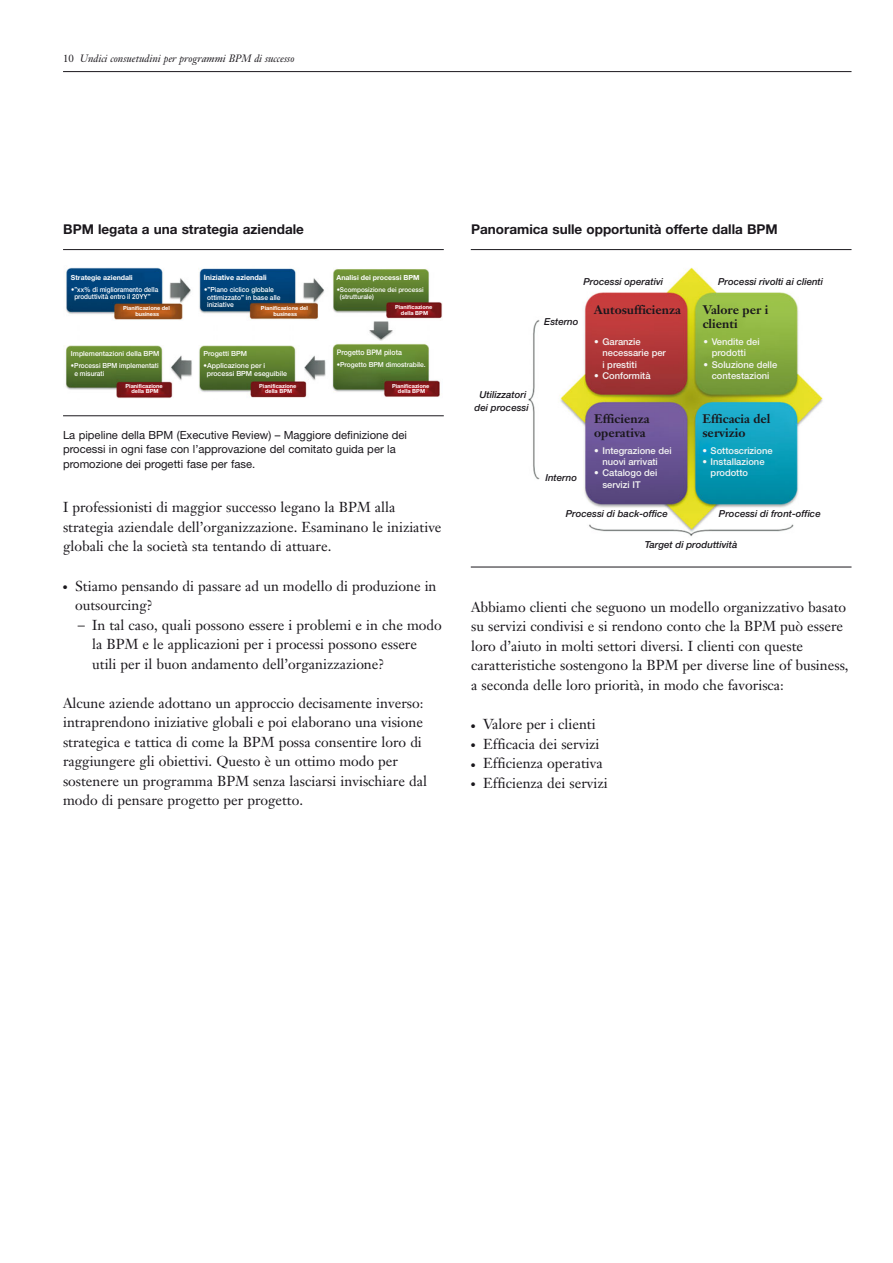
<style>
.page{position:relative;width:893px;height:1263px;background:#fff}
.page>*{position:absolute;margin:0;border:0;box-sizing:border-box;transform-origin:0 0}
.t1{font:14.25px/19.5px "Janson Text";color:#1a171c}
.t2{font:700 13.5px "Helvetica Neue";color:#1a171c}
.t3{font:700 12.3px/14.7px "Janson Text";color:#1a171c}
.t4{font:11.25px/14.2px "Helvetica Neue";color:#1a171c}
.t5{font:italic 10.5px "Janson Text";color:#1a171c}
.t6{font:italic 500 9.6px/12.9px "Helvetica Neue";color:#1a171c;text-align:center}
.t7{font:500 9.3px/11.2px "Helvetica Neue";color:#f5f5f4}
.t8{font:500 7.65px "Helvetica Neue";color:#fff;scale:.91 1}
.t9{font:700 7.35px "Helvetica Neue";color:#fff}
.t10{font:500 7.05px/7.6px "Helvetica Neue";color:#fff}
.t11{font:500 7.05px/7.6px "Helvetica Neue";color:#fff;scale:.95 1}
.t12{font:500 7.05px/7.6px "Helvetica Neue";color:#fff;scale:.92 1}
.t13{font:700 7.05px "Helvetica Neue";color:#fff}
.t14{font:500 7.05px/7.6px "Helvetica Neue";color:#fff;scale:.94 1}
.t15{font:500 6.9px "Helvetica Neue";color:#fff}
.t16{font:500 6.75px/7.2px "Helvetica Neue";color:#fff}
.t17{font:700 5.55px/5.8px "Helvetica Neue";color:#fff;text-align:center}
.s1{font-style:normal}
.s2{font-family:"Helvetica Neue";font-weight:300}
</style>
<div class="page">
<hr style="left:63px;top:71px;width:788px;height:1px;background:#1a171c">
<hr style="left:63px;top:249px;width:381px;height:1px;background:#1a171c">
<hr style="left:63px;top:415px;width:381px;height:1px;background:#1a171c">
<hr style="left:471px;top:249px;width:380px;height:1px;background:#1a171c">
<hr style="left:471px;top:567px;width:380px;height:1px;background:#1a171c">
<img style="left:64px;top:267px;width:379px;height:131px">
<img style="left:528px;top:267px;width:295px;height:269px">
<p class="t5" style="left:63px;top:54px;width:233px"><span class="s1">10</span> Undici consuetudini per programmi BPM di successo</p>
<h3 class="t2" style="left:63px;top:225px;width:242px">BPM legata a una strategia aziendale</h3>
<p class="t13" style="left:71px;top:275px;width:63px">Strategie aziendali</p>
<p class="t12" style="left:74px;top:286px;width:93px;text-indent:-3px">•”xx% di miglioramento della produttività entro il 20YY”</p>
<p class="t17" style="left:123px;top:306px;width:48px">Pianificazione del business</p>
<p class="t10" style="left:71px;top:351px;width:90px">Implementazioni della BPM</p>
<p class="t14" style="left:74px;top:363px;width:91px;text-indent:-4px">•Processi BPM implementati e misurati</p>
<p class="t9" style="left:204px;top:275px;width:65px">Iniziative aziendali</p>
<p class="t13" style="left:337px;top:275px;width:84px">Analisi dei processi BPM</p>
<p class="t16" style="left:340px;top:287px;width:85px;text-indent:-3px">•Scomposizione dei processi (strutturale)</p>
<p class="t11" style="left:207px;top:286px;width:79px;text-indent:-3px">•”Piano ciclico globale ottimizzato” in base alle iniziative</p>
<p class="t17" style="left:261px;top:306px;width:48px">Pianificazione del business</p>
<p class="t17" style="left:395px;top:305px;width:39px">Pianificazione della BPM</p>
<p class="t10" style="left:204px;top:351px;width:45px">Progetti BPM</p>
<p class="t10" style="left:207px;top:363px;width:82px;text-indent:-3px">•Applicazione per i processi BPM eseguibile</p>
<p class="t8" style="left:337px;top:350px;width:73px">Progetto BPM pilota</p>
<p class="t15" style="left:337px;top:362px;width:91px">•Progetto BPM dimostrabile.</p>
<p class="t17" style="left:126px;top:383px;width:39px">Pianificazione della BPM</p>
<p class="t17" style="left:259px;top:383px;width:39px">Pianificazione della BPM</p>
<p class="t17" style="left:392px;top:383px;width:39px">Pianificazione della BPM</p>
<p class="t4" style="left:63px;top:429px;width:345px">La pipeline della BPM (Executive Review) – Maggiore definizione dei processi in ogni fase con l’approvazione del comitato guida per la promozione dei progetti fase per fase.</p>
<p class="t1" style="left:63px;top:499px;width:380px">I professionisti di maggior successo legano la BPM alla strategia aziendale dell’organizzazione. Esaminano le iniziative globali che la società sta tentando di attuare.</p>
<p class="t1" style="left:75px;top:577px;width:363px;text-indent:-12px">● Stiamo pensando di passare ad un modello di produzione in outsourcing?</p>
<p class="t1" style="left:92px;top:616px;width:351px;text-indent:-14px"><span class="s2">–</span> In tal caso, quali possono essere i problemi e in che modo la BPM e le applicazioni per i processi possono essere utili per il buon andamento dell’organizzazione?</p>
<p class="t1" style="left:63px;top:694px;width:365px">Alcune aziende adottano un approccio decisamente inverso: intraprendono iniziative globali e poi elaborano una visione strategica e tattica di come la BPM possa consentire loro di raggiungere gli obiettivi. Questo è un ottimo modo per sostenere un programma BPM senza lasciarsi invischiare dal modo di pensare progetto per progetto.</p>
<h3 class="t2" style="left:471px;top:225px;width:308px">Panoramica sulle opportunità offerte dalla BPM</h3>
<p class="t6" style="left:583px;top:276px;width:81px">Processi operativi</p>
<p class="t6" style="left:718px;top:276px;width:106px">Processi rivolti ai clienti</p>
<p class="t6" style="left:474px;top:389px;width:56px">Utilizzatori dei processi</p>
<p class="t6" style="left:544px;top:316px;width:36px">Esterno</p>
<p class="t3" style="left:594px;top:303px;width:88px">Autosufficienza</p>
<p class="t3" style="left:703px;top:303px;width:67px">Valore per i clienti</p>
<p class="t7" style="left:602px;top:337px;width:65px;text-indent:-8px">• Garanzie necessarie per i prestiti</p>
<p class="t7" style="left:594px;top:371px;width:58px">• Conformità</p>
<p class="t7" style="left:704px;top:337px;width:58px;text-align:center">• Vendite dei prodotti</p>
<p class="t7" style="left:704px;top:359px;width:75px;text-align:center">• Soluzione delle contestazioni</p>
<p class="t3" style="left:594px;top:412px;width:57px">Efficienza operativa</p>
<p class="t3" style="left:702px;top:412px;width:70px">Efficacia del servizio</p>
<p class="t7" style="left:594px;top:446px;width:79px;text-align:center">• Integrazione dei nuovi arrivati</p>
<p class="t7" style="left:602px;top:468px;width:56px;text-indent:-8px">• Catalogo dei servizi IT</p>
<p class="t7" style="left:702px;top:446px;width:72px">• Sottoscrizione</p>
<p class="t7" style="left:711px;top:457px;width:55px;text-indent:-8px">• Installazione prodotto</p>
<p class="t6" style="left:545px;top:472px;width:33px">Interno</p>
<p class="t6" style="left:566px;top:508px;width:104px">Processi di back-office</p>
<p class="t6" style="left:719px;top:508px;width:103px">Processi di front-office</p>
<p class="t6" style="left:645px;top:539px;width:94px">Target di produttività</p>
<p class="t1" style="left:471px;top:599px;width:379px">Abbiamo clienti che seguono un modello organizzativo basato su servizi condivisi e si rendono conto che la BPM può essere loro d’aiuto in molti settori diversi. I clienti con queste caratteristiche sostengono la BPM per diverse line of business, a seconda delle loro priorità, in modo che favorisca:</p>
<p class="t1" style="left:471px;top:716px;width:126px">● Valore per i clienti</p>
<p class="t1" style="left:471px;top:735px;width:130px">● Efficacia dei servizi</p>
<p class="t1" style="left:471px;top:755px;width:133px">● Efficienza operativa</p>
<p class="t1" style="left:471px;top:774px;width:138px">● Efficienza dei servizi</p>
</div>
